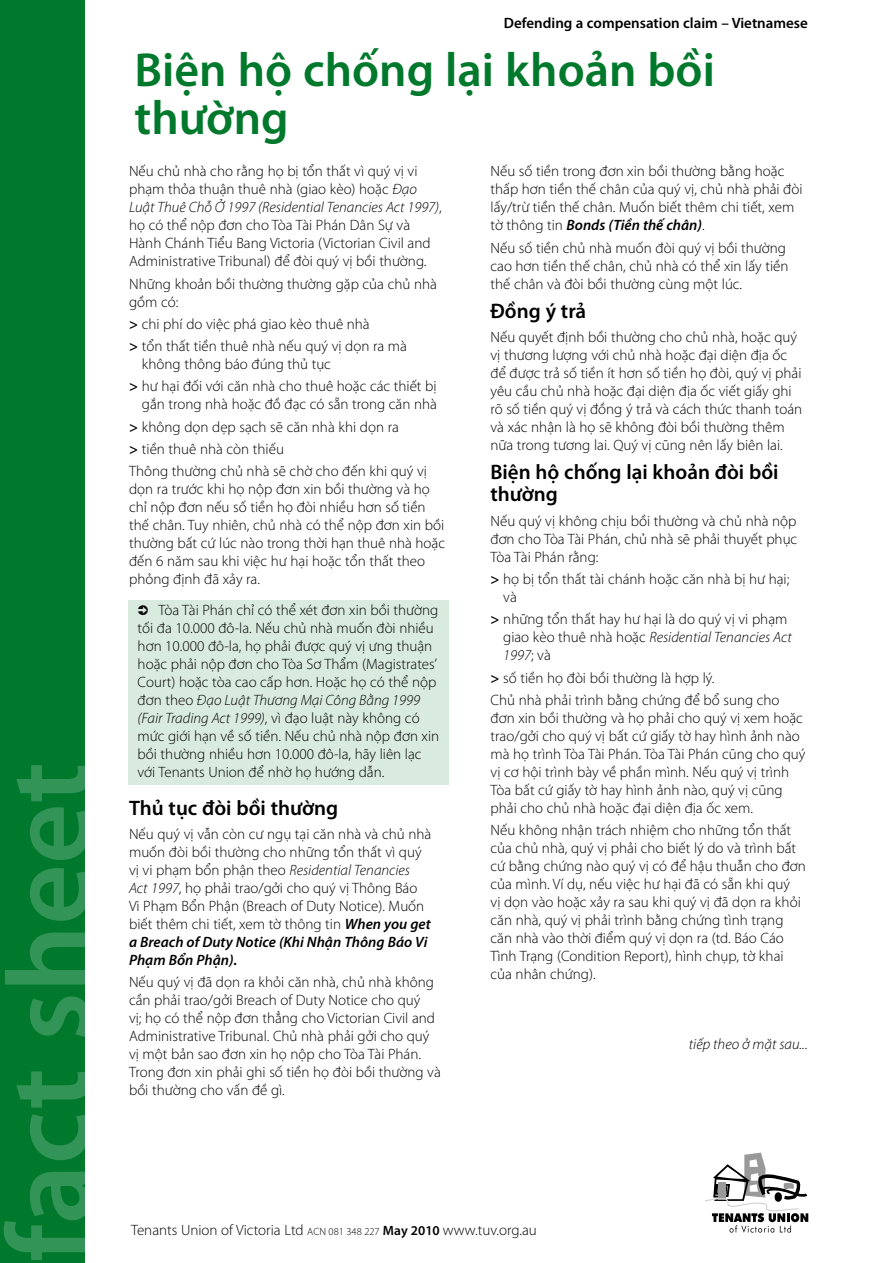
<style>
.page{position:relative;width:893px;height:1263px;background:#fff}
.page>*{position:absolute;margin:0;border:0;box-sizing:border-box;transform-origin:0 0}
.t1{font:600 117.75px "Myriad Pro";color:#339457}
.t2{font:600 48px/48px "Myriad Pro";color:#00792c}
.t3{font:600 21px/22.5px "Myriad Pro";color:#000}
.t4{font:300 15px/18px "Myriad Pro";color:#000}
.t5{font:600 15px "Myriad Pro";color:#000}
.t6{font:italic 300 15px "Myriad Pro";color:#000}
.s1{font-style:italic}
.s2{font-weight:600}
.s3{font-weight:600;font-style:italic}
.s4{font-size:10.5px}
.s5{font-weight:600;font-size:13.5px}
</style>
<div class="page">
<svg style="left:705px;top:1152px;width:103px;height:81px"></svg>
<div style="left:128px;top:600px;width:320px;height:185px;background:#d9ebdf"></div>
<div style="left:0;top:0;width:85px;height:1263px;background:#00792c"></div>
<svg style="left:138px;top:605px;width:10px;height:10px"></svg>
<h1 class="t1" style="left:-26px;top:1262px;width:501px;rotate:-90deg">fact sheet</h1>
<p class="t5" style="left:504px;top:13px;width:306px">Defending a compensation claim – Vietnamese</p>
<h2 class="t2" style="left:135px;top:44px;width:582px">Biện hộ chống lại khoản bồi thường</h2>
<p class="t4" style="left:129px;top:162px;width:314px">Nếu chủ nhà cho rằng họ bị tổn thất vì quý vị vi phạm thỏa thuận thuê nhà (giao kèo) hoặc <span class="s1">Đạo Luật Thuê Chỗ Ở 1997 (Residential Tenancies Act 1997)</span>, họ có thể nộp đơn cho Tòa Tài Phán Dân Sự và Hành Chánh Tiểu Bang Victoria (Victorian Civil and Administrative Tribunal) để đòi quý vị bồi thường.</p>
<p class="t4" style="left:129px;top:275px;width:309px">Những khoản bồi thường thường gặp của chủ nhà gồm có:</p>
<p class="t4" style="left:129px;top:313px;width:279px;line-height:22.2px"><span class="s2">&gt;</span> chi phí do việc phá giao kèo thuê nhà<br><span class="s2">&gt;</span> tổn thất tiền thuê nhà nếu quý vị dọn ra mà</p>
<p class="t4" style="left:129px;top:353px;width:309px;line-height:22.2px;text-indent:13px">không thông báo đúng thủ tục<br><span class="s2">&gt;</span> hư hại đối với căn nhà cho thuê hoặc các thiết bị</p>
<p class="t4" style="left:129px;top:393px;width:309px;line-height:22.2px;text-indent:13px">gắn trong nhà hoặc đồ đạc có sẵn trong căn nhà <span class="s2">&gt;</span> không dọn dẹp sạch sẽ căn nhà khi dọn ra<br><span class="s2">&gt;</span> tiền thuê nhà còn thiếu<br>Thông thường chủ nhà sẽ chờ cho đến khi quý vị</p>
<p class="t4" style="left:129px;top:480px;width:317px">dọn ra trước khi họ nộp đơn xin bồi thường và họ chỉ nộp đơn nếu số tiền họ đòi nhiều hơn số tiền thế chân. Tuy nhiên, chủ nhà có thể nộp đơn xin bồi thường bất cứ lúc nào trong thời hạn thuê nhà hoặc đến 6 năm sau khi việc hư hại hoặc tổn thất theo phỏng định đã xảy ra.</p>
<p class="t4" style="left:138px;top:601px;width:303px;text-indent:21px">Tòa Tài Phán chỉ có thể xét đơn xin bồi thường tối đa 10.000 đô-la. Nếu chủ nhà muốn đòi nhiều hơn 10.000 đô-la, họ phải được quý vị ưng thuận hoặc phải nộp đơn cho Tòa Sơ Thẩm (Magistrates’ Court) hoặc tòa cao cấp hơn. Hoặc họ có thể nộp đơn theo <span class="s1">Đạo Luật Thương Mại Công Bằng 1999 (Fair Trading Act 1999)</span>, vì đạo luật này không có mức giới hạn về số tiền. Nếu chủ nhà nộp đơn xin bồi thường nhiều hơn 10.000 đô-la, hãy liên lạc với Tenants Union để nhờ họ hướng dẫn.</p>
<h3 class="t3" style="left:129px;top:796px;width:211px">Thủ tục đòi bồi thường</h3>
<p class="t4" style="left:129px;top:825px;width:304px">Nếu quý vị vẫn còn cư ngụ tại căn nhà và chủ nhà muốn đòi bồi thường cho những tổn thất vì quý vị vi phạm bổn phận theo <span class="s1">Residential Tenancies Act 1997</span>, họ phải trao/gởi cho quý vị Thông Báo Vi Phạm Bổn Phận (Breach of Duty Notice). Muốn biết thêm chi tiết, xem tờ thông tin <span class="s3">When you get a Breach of Duty Notice (Khi Nhận Thông Báo Vi Phạm Bổn Phận).</span></p>
<p class="t4" style="left:129px;top:973px;width:313px">Nếu quý vị đã dọn ra khỏi căn nhà, chủ nhà không cần phải trao/gởi Breach of Duty Notice cho quý<br>vị; họ có thể nộp đơn thẳng cho Victorian Civil and Administrative Tribunal. Chủ nhà phải gởi cho quý vị một bản sao đơn xin họ nộp cho Tòa Tài Phán.<br>Trong đơn xin phải ghi số tiền họ đòi bồi thường và bồi thường cho vấn đề gì.</p>
<p class="t4" style="left:490px;top:162px;width:314px">Nếu số tiền trong đơn xin bồi thường bằng hoặc thấp hơn tiền thế chân của quý vị, chủ nhà phải đòi lấy/trừ tiền thế chân. Muốn biết thêm chi tiết, xem tờ thông tin <span class="s3">Bonds (Tiền thế chân)</span>.</p>
<p class="t4" style="left:490px;top:239px;width:299px">Nếu số tiền chủ nhà muốn đòi quý vị bồi thường cao hơn tiền thế chân, chủ nhà có thể xin lấy tiền thế chân và đòi bồi thường cùng một lúc.</p>
<h3 class="t3" style="left:490px;top:299px;width:97px">Đồng ý trả</h3>
<p class="t4" style="left:490px;top:328px;width:313px">Nếu quyết định bồi thường cho chủ nhà, hoặc quý vị thương lượng với chủ nhà hoặc đại diện địa ốc để được trả số tiền ít hơn số tiền họ đòi, quý vị phải yêu cầu chủ nhà hoặc đại diện địa ốc viết giấy ghi rõ số tiền quý vị đồng ý trả và cách thức thanh toán và xác nhận là họ sẽ không đòi bồi thường thêm nữa trong tương lai. Quý vị cũng nên lấy biên lai.</p>
<h3 class="t3" style="left:490px;top:460px;width:290px">Biện hộ chống lại khoản đòi bồi thường</h3>
<p class="t4" style="left:490px;top:512px;width:308px;text-align:justify">Nếu quý vị không chịu bồi thường và chủ nhà nộp đơn cho Tòa Tài Phán, chủ nhà sẽ phải thuyết phục Tòa Tài Phán rằng:</p>
<p class="t4" style="left:503px;top:570px;width:288px;text-indent:-13px"><span class="s2">&gt;</span> họ bị tổn thất tài chánh hoặc căn nhà bị hư hại; và</p>
<p class="t4" style="left:503px;top:610px;width:290px;text-indent:-13px"><span class="s2">&gt;</span> những tổn thất hay hư hại là do quý vị vi phạm giao kèo thuê nhà hoặc <span class="s1">Residential Tenancies Act<br>1997</span>; và</p>
<p class="t4" style="left:491px;top:666px;width:290px;line-height:22.2px"><span class="s2">&gt;</span> số tiền họ đòi bồi thường là hợp lý.<br>Chủ nhà phải trình bằng chứng để bổ sung cho</p>
<p class="t4" style="left:491px;top:709px;width:316px">đơn xin bồi thường và họ phải cho quý vị xem hoặc trao/gởi cho quý vị bất cứ giấy tờ hay hình ảnh nào mà họ trình Tòa Tài Phán. Tòa Tài Phán cũng cho quý vị cơ hội trình bày về phần mình. Nếu quý vị trình Tòa bất cứ giấy tờ hay hình ảnh nào, quý vị cũng phải cho chủ nhà hoặc đại diện địa ốc xem.</p>
<p class="t4" style="left:491px;top:821px;width:317px">Nếu không nhận trách nhiệm cho những tổn thất của chủ nhà, quý vị phải cho biết lý do và trình bất cứ bằng chứng nào quý vị có để hậu thuẫn cho đơn của mình. Ví dụ, nếu việc hư hại đã có sẵn khi quý<br>vị dọn vào hoặc xảy ra sau khi quý vị đã dọn ra khỏi căn nhà, quý vị phải trình bằng chứng tình trạng căn nhà vào thời điểm quý vị dọn ra (td. Báo Cáo Tình Trạng (Condition Report), hình chụp, tờ khai của nhân chứng).</p>
<p class="t6" style="left:689px;top:1035px;width:120px">tiếp theo ở mặt sau...</p>
<p class="t4" style="left:131px;top:1220px;width:407px">Tenants Union of Victoria Ltd <span class="s4">ACN 081 348 227</span> <span class="s5">Маy 2010</span> www.tuv.org.au</p>
</div>
